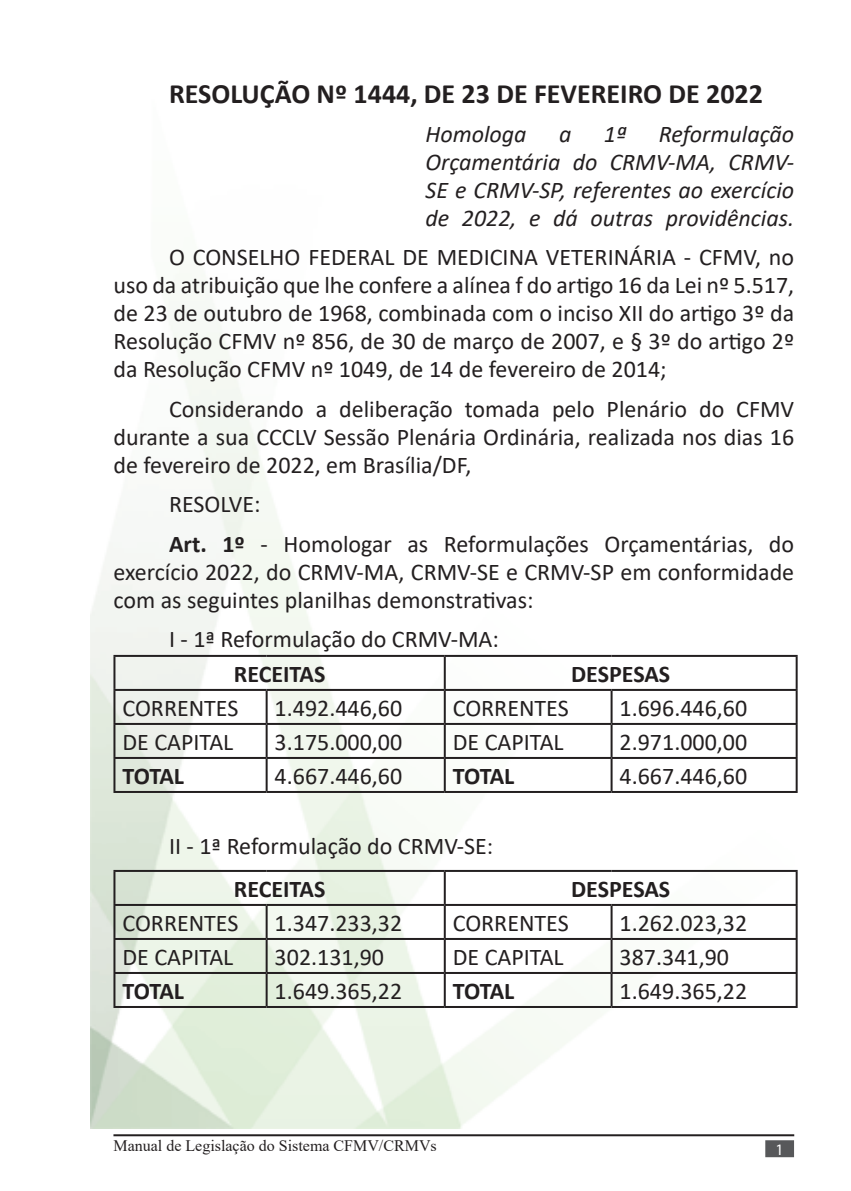
<style>
.page{position:relative;width:851px;height:1191px;background:#fff}
.page>*{position:absolute;margin:0;border:0;box-sizing:border-box;transform-origin:0 0}
.Corpo_de_texto_2{font:700 28px "Calibri";color:#231f20}
.Corpo_de_texto_2-2{font:24px/28px "Calibri";color:#231f20;text-align:justify}
.Corpo_de_texto_2-3{font:italic 24px/28px "Calibri";color:#231f20;text-align:justify}
.t1{font:700 24px "Calibri";letter-spacing:-.005em;color:#231f20}
.t2{font:16px "Times New Roman";color:#231f20}
.Apresentação{font:16px "Myriad Pro";color:#fff}
.s1{font-weight:700}
.s2{font-family:"Times New Roman"}
</style>
<div class="page">
<img style="left:91px;top:321px;width:703px;height:807px">
<hr style="left:113px;top:1134px;width:681px;height:2px;background:#231f20">
<div style="left:765px;top:1140px;width:28px;height:17px;background:#57585a;border:2px solid #57585a"></div>
<hr style="left:113px;top:655px;width:153px;height:2px;background:#231f20">
<hr style="left:113px;top:657px;width:2px;height:32px;background:#231f20">
<hr style="left:266px;top:655px;width:178px;height:2px;background:#231f20">
<hr style="left:444px;top:655px;width:167px;height:2px;background:#231f20">
<hr style="left:443px;top:657px;width:2px;height:32px;background:#231f20">
<hr style="left:611px;top:655px;width:186px;height:2px;background:#231f20">
<hr style="left:795px;top:657px;width:2px;height:32px;background:#231f20">
<hr style="left:113px;top:689px;width:153px;height:2px;background:#231f20">
<hr style="left:113px;top:691px;width:2px;height:32px;background:#231f20">
<hr style="left:266px;top:689px;width:178px;height:2px;background:#231f20">
<hr style="left:265px;top:691px;width:2px;height:32px;background:#231f20">
<hr style="left:444px;top:689px;width:167px;height:2px;background:#231f20">
<hr style="left:443px;top:691px;width:2px;height:32px;background:#231f20">
<hr style="left:611px;top:689px;width:186px;height:2px;background:#231f20">
<hr style="left:610px;top:691px;width:2px;height:32px;background:#231f20">
<hr style="left:795px;top:691px;width:2px;height:32px;background:#231f20">
<hr style="left:113px;top:723px;width:153px;height:2px;background:#231f20">
<hr style="left:113px;top:725px;width:2px;height:32px;background:#231f20">
<hr style="left:266px;top:723px;width:178px;height:2px;background:#231f20">
<hr style="left:265px;top:725px;width:2px;height:32px;background:#231f20">
<hr style="left:444px;top:723px;width:167px;height:2px;background:#231f20">
<hr style="left:443px;top:725px;width:2px;height:32px;background:#231f20">
<hr style="left:611px;top:723px;width:186px;height:2px;background:#231f20">
<hr style="left:610px;top:725px;width:2px;height:32px;background:#231f20">
<hr style="left:795px;top:725px;width:2px;height:32px;background:#231f20">
<hr style="left:113px;top:757px;width:153px;height:2px;background:#231f20">
<hr style="left:113px;top:759px;width:2px;height:32px;background:#231f20">
<hr style="left:266px;top:757px;width:178px;height:2px;background:#231f20">
<hr style="left:265px;top:759px;width:2px;height:32px;background:#231f20">
<hr style="left:444px;top:757px;width:167px;height:2px;background:#231f20">
<hr style="left:443px;top:759px;width:2px;height:32px;background:#231f20">
<hr style="left:611px;top:757px;width:186px;height:2px;background:#231f20">
<hr style="left:610px;top:759px;width:2px;height:32px;background:#231f20">
<hr style="left:795px;top:759px;width:2px;height:32px;background:#231f20">
<hr style="left:113px;top:791px;width:153px;height:2px;background:#231f20">
<hr style="left:266px;top:791px;width:178px;height:2px;background:#231f20">
<hr style="left:444px;top:791px;width:167px;height:2px;background:#231f20">
<hr style="left:611px;top:791px;width:186px;height:2px;background:#231f20">
<hr style="left:113px;top:870px;width:153px;height:2px;background:#231f20">
<hr style="left:113px;top:872px;width:2px;height:32px;background:#231f20">
<hr style="left:266px;top:870px;width:178px;height:2px;background:#231f20">
<hr style="left:444px;top:870px;width:167px;height:2px;background:#231f20">
<hr style="left:443px;top:872px;width:2px;height:32px;background:#231f20">
<hr style="left:611px;top:870px;width:186px;height:2px;background:#231f20">
<hr style="left:795px;top:872px;width:2px;height:32px;background:#231f20">
<hr style="left:113px;top:904px;width:153px;height:2px;background:#231f20">
<hr style="left:113px;top:906px;width:2px;height:32px;background:#231f20">
<hr style="left:266px;top:904px;width:178px;height:2px;background:#231f20">
<hr style="left:265px;top:906px;width:2px;height:32px;background:#231f20">
<hr style="left:444px;top:904px;width:167px;height:2px;background:#231f20">
<hr style="left:443px;top:906px;width:2px;height:32px;background:#231f20">
<hr style="left:611px;top:904px;width:186px;height:2px;background:#231f20">
<hr style="left:610px;top:906px;width:2px;height:32px;background:#231f20">
<hr style="left:795px;top:906px;width:2px;height:32px;background:#231f20">
<hr style="left:113px;top:938px;width:153px;height:2px;background:#231f20">
<hr style="left:113px;top:940px;width:2px;height:32px;background:#231f20">
<hr style="left:266px;top:938px;width:178px;height:2px;background:#231f20">
<hr style="left:265px;top:940px;width:2px;height:32px;background:#231f20">
<hr style="left:444px;top:938px;width:167px;height:2px;background:#231f20">
<hr style="left:443px;top:940px;width:2px;height:32px;background:#231f20">
<hr style="left:611px;top:938px;width:186px;height:2px;background:#231f20">
<hr style="left:610px;top:940px;width:2px;height:32px;background:#231f20">
<hr style="left:795px;top:940px;width:2px;height:32px;background:#231f20">
<hr style="left:113px;top:972px;width:153px;height:2px;background:#231f20">
<hr style="left:113px;top:974px;width:2px;height:32px;background:#231f20">
<hr style="left:266px;top:972px;width:178px;height:2px;background:#231f20">
<hr style="left:265px;top:974px;width:2px;height:32px;background:#231f20">
<hr style="left:444px;top:972px;width:167px;height:2px;background:#231f20">
<hr style="left:443px;top:974px;width:2px;height:32px;background:#231f20">
<hr style="left:611px;top:972px;width:186px;height:2px;background:#231f20">
<hr style="left:610px;top:974px;width:2px;height:32px;background:#231f20">
<hr style="left:795px;top:974px;width:2px;height:32px;background:#231f20">
<hr style="left:113px;top:1006px;width:153px;height:2px;background:#231f20">
<hr style="left:266px;top:1006px;width:178px;height:2px;background:#231f20">
<hr style="left:444px;top:1006px;width:167px;height:2px;background:#231f20">
<hr style="left:611px;top:1006px;width:186px;height:2px;background:#231f20">
<p class="Corpo_de_texto_2" style="left:169px;top:74px;width:595px">RESOLUÇÃO Nº 1444, DE 23 DE FEVEREIRO DE 2022</p>
<p class="Corpo_de_texto_2-3" style="left:425px;top:119px;width:103px">Homologa</p>
<p class="Corpo_de_texto_2-3" style="left:559px;top:119px;width:14px">a</p>
<p class="Corpo_de_texto_2-3" style="left:603px;top:119px;width:24px">1ª</p>
<p class="Corpo_de_texto_2-3" style="left:425px;top:119px;width:370px;text-indent:233px">Reformulação Orçamentária do CRMV-MA, CRMV-SE e CRMV-SP, referentes ao exercício de 2022, e dá outras providências.</p>
<p class="Corpo_de_texto_2-2" style="left:113px;top:243px;width:682px;text-indent:56px">O CONSELHO FEDERAL DE MEDICINA VETERINÁRIA - CFMV, no uso da atribuição que lhe confere a alínea f do artigo 16 da Lei nº 5.517, de 23 de outubro de 1968, combinada com o inciso XII do artigo 3º da Resolução CFMV nº 856, de 30 de março de 2007, e § 3º do artigo 2º da Resolução CFMV nº 1049, de 14 de fevereiro de 2014;</p>
<p class="Corpo_de_texto_2-2" style="left:113px;top:394px;width:682px;text-indent:56px">Considerando a deliberação tomada pelo Plenário do CFMV durante a sua CCCLV Sessão Plenária Ordinária, realizada nos dias 16 de fevereiro de 2022, em Brasília/DF,</p>
<p class="Corpo_de_texto_2-2" style="left:169px;top:489px;width:93px">RESOLVE:</p>
<p class="Corpo_de_texto_2-2" style="left:113px;top:529px;width:682px;text-indent:56px"><span class="s1">Art. 1º</span> - Homologar as Reformulações Orçamentárias, do exercício 2022, do CRMV-MA, CRMV-SE e CRMV-SP em conformidade com as seguintes planilhas demonstrativas:</p>
<p class="Corpo_de_texto_2-2" style="left:169px;top:624px;width:331px">I - 1ª Reformulação do CRMV-MA:</p>
<p class="t1" style="left:234px;top:657px;width:93px">RECEITAS</p>
<p class="t1" style="left:571px;top:657px;width:101px">DESPESAS</p>
<p class="Corpo_de_texto_2-2" style="left:122px;top:693px;width:117px">CORRENTES</p>
<p class="Corpo_de_texto_2-2" style="left:274px;top:693px;width:129px">1.492.446,60</p>
<p class="Corpo_de_texto_2-2" style="left:452px;top:693px;width:117px">CORRENTES</p>
<p class="Corpo_de_texto_2-2" style="left:619px;top:693px;width:129px">1.696.446,60</p>
<p class="Corpo_de_texto_2-2" style="left:122px;top:727px;width:112px">DE CAPITAL</p>
<p class="Corpo_de_texto_2-2" style="left:274px;top:727px;width:129px">3.175.000,00</p>
<p class="Corpo_de_texto_2-2" style="left:452px;top:727px;width:112px">DE CAPITAL</p>
<p class="Corpo_de_texto_2-2" style="left:619px;top:727px;width:129px">2.971.000,00</p>
<p class="t1" style="left:122px;top:759px;width:63px">TOTAL</p>
<p class="Corpo_de_texto_2-2" style="left:274px;top:761px;width:129px">4.667.446,60</p>
<p class="t1" style="left:452px;top:759px;width:63px">TOTAL</p>
<p class="Corpo_de_texto_2-2" style="left:619px;top:761px;width:129px">4.667.446,60</p>
<p class="Corpo_de_texto_2-2" style="left:169px;top:831px;width:326px">II - 1ª Reformulação do CRMV-SE<span class="s2">:</span></p>
<p class="t1" style="left:234px;top:872px;width:93px">RECEITAS</p>
<p class="t1" style="left:571px;top:872px;width:101px">DESPESAS</p>
<p class="Corpo_de_texto_2-2" style="left:122px;top:908px;width:117px">CORRENTES</p>
<p class="Corpo_de_texto_2-2" style="left:274px;top:908px;width:129px">1.347.233,32</p>
<p class="Corpo_de_texto_2-2" style="left:452px;top:908px;width:117px">CORRENTES</p>
<p class="Corpo_de_texto_2-2" style="left:619px;top:908px;width:129px">1.262.023,32</p>
<p class="Corpo_de_texto_2-2" style="left:122px;top:942px;width:112px">DE CAPITAL</p>
<p class="Corpo_de_texto_2-2" style="left:274px;top:942px;width:111px">302.131,90</p>
<p class="Corpo_de_texto_2-2" style="left:452px;top:942px;width:112px">DE CAPITAL</p>
<p class="Corpo_de_texto_2-2" style="left:619px;top:942px;width:111px">387.341,90</p>
<p class="t1" style="left:122px;top:974px;width:63px">TOTAL</p>
<p class="Corpo_de_texto_2-2" style="left:274px;top:976px;width:129px">1.649.365,22</p>
<p class="t1" style="left:452px;top:974px;width:63px">TOTAL</p>
<p class="Corpo_de_texto_2-2" style="left:619px;top:976px;width:129px">1.649.365,22</p>
<p class="t2" style="left:113px;top:1134px;width:325px">Manual de Legislação do Sistema CFMV/CRMVs</p>
<p class="Apresentação" style="left:775px;top:1140px;width:10px">1</p>
</div>
